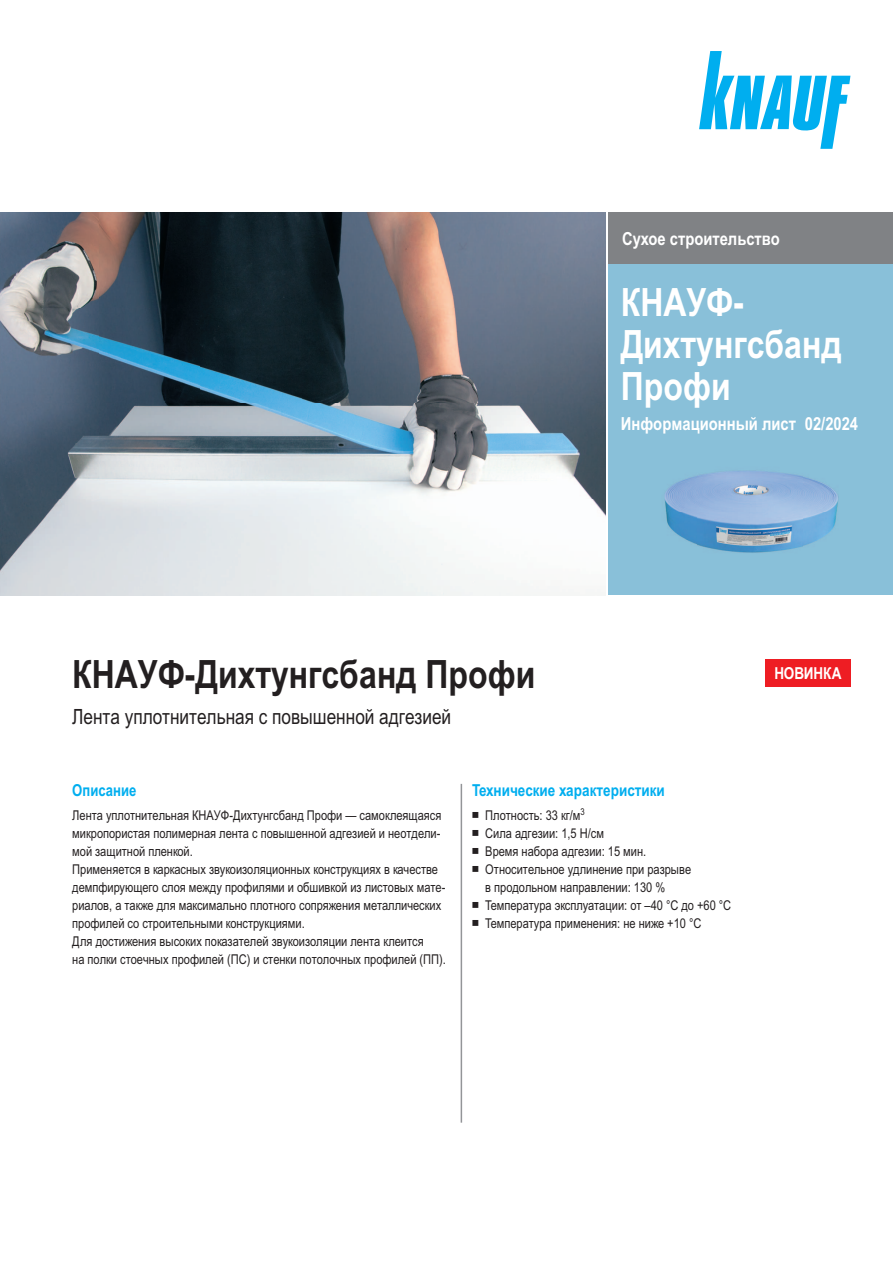
<style>
.page{position:relative;width:893px;height:1263px;background:#fff}
.page>*{position:absolute;margin:0;border:0;box-sizing:border-box;transform-origin:0 0}
.t1{font:700 39px "Arial Narrow MT Pro Cyr";color:#231f20}
.t2{font:700 39px/42px "Arial Narrow MT Pro Cyr";color:#fff}
.t3{font:21px "Arial Narrow MT Pro Cyr";color:#231f20}
.t4{font:700 18px "Arial Narrow MT Pro Cyr";color:#fff}
.t5{font:700 16.5px "Arial Narrow MT Pro Cyr";color:#00aeef}
.t6{font:700 16.5px "Arial Narrow MT Pro Cyr";letter-spacing:-.01em;color:#fff}
.t7{font:13.5px/18px "Arial Narrow MT Pro Cyr";color:#231f20}
.s1{font-family:"Arial Unicode MS"}
</style>
<div class="page">
<div style="left:608px;top:213px;width:285px;height:382px;background:#89c0d9"></div>
<hr style="left:461px;top:784px;width:1px;height:339px;background:#939598">
<div style="left:608px;top:213px;width:285px;height:51px;background:#808285"></div>
<img style="left:0;top:213px;width:606px;height:382px">
<img style="left:665px;top:471px;width:174px;height:82px">
<svg style="left:699px;top:51px;width:151px;height:98px"></svg>
<div style="left:765px;top:659px;width:85px;height:28px;background:#ee1d23"></div>
<h3 class="t4" style="left:622px;top:232px;width:159px">Сухое строительство</h3>
<h1 class="t2" style="left:621px;top:285px;width:223px">КНАУФ-<br>Дихтунгсбанд<br>Профи</h1>
<h3 class="t4" style="left:621px;top:417px;width:239px">Информационный лист 02/2024</h3>
<h1 class="t1" style="left:72px;top:660px;width:465px">КНАУФ-Дихтунгсбанд Профи</h1>
<h2 class="t3" style="left:72px;top:709px;width:380px">Лента уплотнительная с повышенной адгезией</h2>
<p class="t6" style="left:774px;top:667px;width:69px">НОВИНКА</p>
<p class="t5" style="left:72px;top:784px;width:66px">Описание</p>
<p class="t7" style="left:72px;top:807px;width:375px">Лента уплотнительная КНАУФ-Дихтунгсбанд Профи — самоклеящаяся микропористая полимерная лента с повышенной адгезией и неотдели&shy;мой защитной пленкой.<br>Применяется в каркасных звукоизоляционных конструкциях в качестве демпфирующего слоя между профилями и обшивкой из листовых мате&shy;риалов, а также для максимально плотного сопряжения металлических профилей со строительными конструкциями.<br>Для достижения высоких показателей звукоизоляции лента клеится<br>на полки стоечных профилей (ПС) и стенки потолочных профилей (ПП).</p>
<p class="t5" style="left:472px;top:784px;width:194px">Технические характеристики</p>
<p class="t7" style="left:472px;top:807px;width:114px"><span class="s1">￭</span> Плотность: 33 кг/м<sup>3</sup></p>
<p class="t7" style="left:472px;top:825px;width:133px"><span class="s1">￭</span> Сила адгезии: 1,5 Н/см</p>
<p class="t7" style="left:472px;top:843px;width:176px"><span class="s1">￭</span> Время набора адгезии: 15 мин.</p>
<p class="t7" style="left:472px;top:861px;width:221px"><span class="s1">￭</span> Относительное удлинение при разрыве</p>
<p class="t7" style="left:485px;top:879px;width:181px">в продольном направлении: 130 %</p>
<p class="t7" style="left:472px;top:897px;width:261px"><span class="s1">￭</span> Температура эксплуатации: от –40 °С до +60 °С</p>
<p class="t7" style="left:472px;top:915px;width:231px"><span class="s1">￭</span> Температура применения: не ниже +10 °С</p>
</div>
